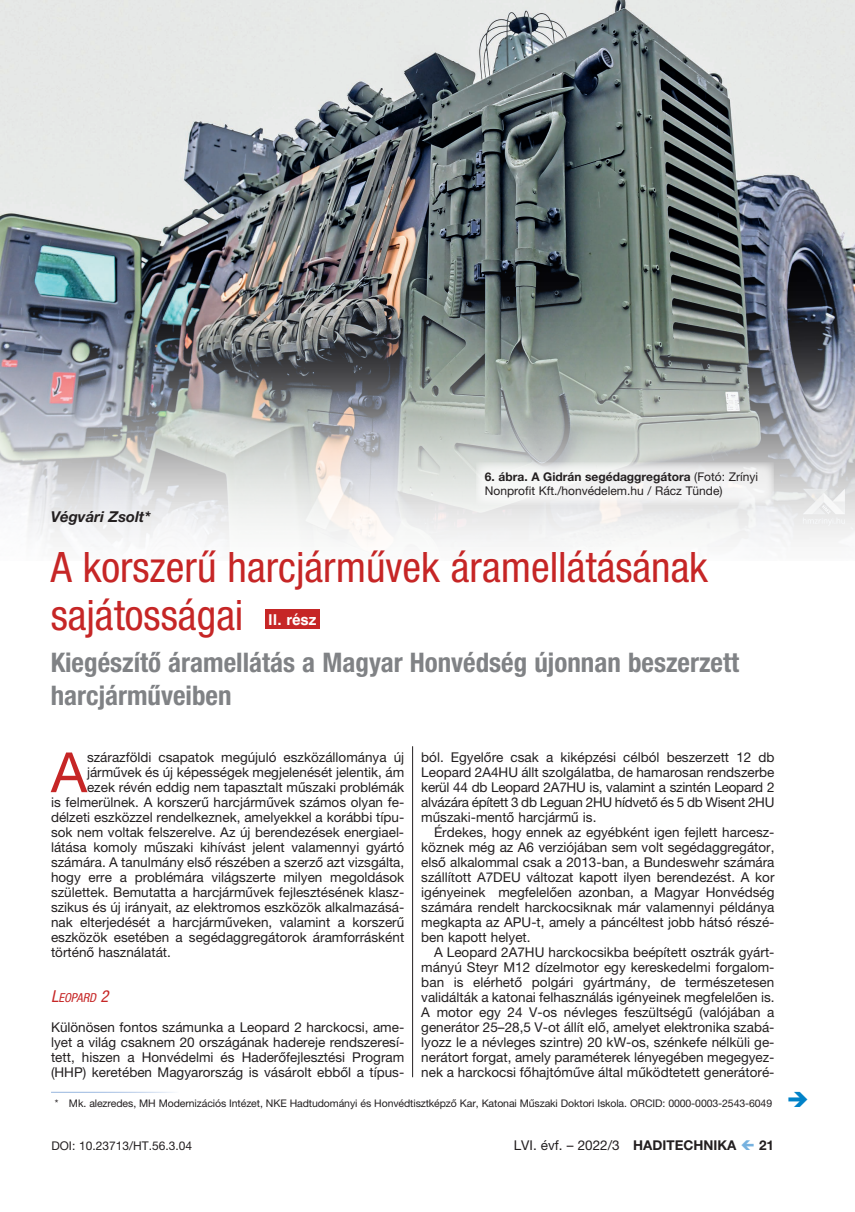
<style>
.page{position:relative;width:855px;height:1212px;background:#fff}
.page>*{position:absolute;margin:0;border:0;box-sizing:border-box;transform-origin:0 0}
.t1{font:55.5px "Helvetica Neue LT Pro";color:#c62626}
.t2{font:condensed 42px/48px "Helvetica Neue LT Pro";color:#c62626}
.t3{font:700 condensed 27px/33px "Helvetica Neue LT Pro";color:#808285}
.t4{font:italic 700 15px "Helvetica Neue LT Pro";color:#231f20}
.t5{font:15px "Swiss 721 HU Bold";color:#fff}
.t6{font:13.5px/15px "Helvetica Neue LT Pro";color:#231f20;text-align:justify}
.t7{font:700 13.5px "Helvetica Neue LT Pro";color:#231f20}
.t8{font:italic condensed 12.3px "Helvetica Neue LT Pro";color:#c62626}
.t9{font:12px/13.5px "Helvetica Neue LT Pro";color:#231f20}
.t10{font:10.5px "Helvetica Neue LT Pro";letter-spacing:-.01em;color:#231f20}
.s1{font-weight:700}
.s2{font-size:16.5px}
.s3{color:#fff}
</style>
<div class="page">
<img style="left:0;top:0;width:855px;height:542px">
<div style="left:265px;top:610px;width:54px;height:19px;background:#c62626"></div>
<svg style="left:476px;top:462px;width:298px;height:43px;fill:#f1f1f1"></svg>
<hr style="left:412px;top:746px;width:1px;height:331px;background:#231f20">
<p class="t9" style="left:485px;top:470px;width:275px"><span class="s1">6. ábra. A Gidrán segédaggregátora</span> (Fotó: Zrínyi<br>Nonprofit Kft./honvédelem.hu / Rácz Tünde)</p>
<p class="t4" style="left:51px;top:507px;width:101px">Végvári Zsolt*</p>
<h2 class="t2" style="left:51px;top:543px;width:659px">A korszerű harcjárművek áramellátásának sajátosságai</h2>
<h3 class="t3" style="left:51px;top:645px;width:690px">Kiegészítő áramellátás a Magyar Honvédség újonnan beszerzett harcjárműveiben</h3>
<p class="t5" style="left:268px;top:611px;width:50px">II. rész</p>
<h1 class="t1" style="left:51px;top:739px;width:37px">A</h1>
<p class="t6" style="left:87px;top:750px;width:319px">szárazföldi csapatok megújuló eszközállománya új</p>
<p class="t6" style="left:87px;top:765px;width:319px">járművek és új képességek megjelenését jelentik, ám</p>
<p class="t6" style="left:87px;top:780px;width:319px">ezek révén eddig nem tapasztalt műszaki problémák</p>
<p class="t6" style="left:51px;top:795px;width:355px">is felmerülnek. A korszerű harcjárművek számos olyan fe-</p>
<p class="t6" style="left:51px;top:810px;width:355px">délzeti eszközzel rendelkeznek, amelyekkel a korábbi típu-</p>
<p class="t6" style="left:51px;top:825px;width:355px">sok nem voltak felszerelve. Az új berendezések energiael-</p>
<p class="t6" style="left:51px;top:840px;width:355px">látása komoly műszaki kihívást jelent valamennyi gyártó</p>
<p class="t6" style="left:51px;top:855px;width:355px">számára. A tanulmány első részében a szerző azt vizsgálta,</p>
<p class="t6" style="left:51px;top:870px;width:355px">hogy erre a problémára világszerte milyen megoldások</p>
<p class="t6" style="left:51px;top:885px;width:355px">születtek. Bemutatta a harcjárművek fejlesztésének klas -</p>
<p class="t6" style="left:51px;top:900px;width:355px">szikus és új irányait, az elektromos eszközök alkalmazásá-</p>
<p class="t6" style="left:51px;top:915px;width:355px">nak elterjedését a harcjárműveken, valamint a korszerű</p>
<p class="t6" style="left:51px;top:930px;width:355px">eszközök esetében a segédaggregátorok áramforrásként</p>
<p class="t6" style="left:51px;top:945px;width:121px">történő használatát.</p>
<p class="t8" style="left:51px;top:991px;width:59px"><span class="s2">L</span>EOPARD <span class="s2">2</span></p>
<p class="t6" style="left:51px;top:1020px;width:355px">Különösen fontos számunka a Leopard 2 harckocsi, ame&shy;lyet a világ csaknem 20 országának hadereje rendszeresí&shy;tett, hiszen a Honvédelmi és Haderőfejlesztési Program (HHP) keretében Magyarország is vásárolt ebből a típus-</p>
<p class="t6" style="left:421px;top:750px;width:355px">ból. Egyelőre csak a kiképzési célból beszerzett 12 db Leopard 2A4HU állt szolgálatba, de hamarosan rendszerbe kerül 44 db Leopard 2A7HU is, valamint a szintén Leopard 2 alvázára épített 3 db Leguan 2HU hídvető és 5 db Wisent 2HU műszaki-mentő harcjármű is.</p>
<p class="t6" style="left:421px;top:825px;width:355px;text-indent:13px">Érdekes, hogy ennek az egyébként igen fejlett harcesz&shy;köznek még az A6 verziójában sem volt segédaggregátor, első alkalommal csak a 2013-ban, a Bundeswehr számára szállított A7DEU változat kapott ilyen berendezést. A kor igényeinek megfelelően azonban, a Magyar Honvédség számára rendelt harckocsiknak már valamennyi példánya megkapta az APU-t, amely a páncéltest jobb hátsó részé&shy;ben kapott helyet.</p>
<p class="t6" style="left:421px;top:945px;width:355px;text-indent:13px">A Leopard 2A7HU harckocsikba beépített osztrák gyárt&shy;mányú Steyr M12 dízelmotor egy kereskedelmi forgalom&shy;ban is elérhető polgári gyártmány, de természetesen validálták a katonai felhasználás igényeinek megfelelően is.<br>A motor egy 24 V-os névleges feszültségű (valójában a generátor 25–28,5 V-ot állít elő, amelyet elektronika szabá&shy;lyozz le a névleges szintre) 20 kW-os, szénkefe nélküli ge&shy;nerátort forgat, amely paraméterek lényegében megegyez&shy;nek a harckocsi főhajtóműve által működtetett generátoré-</p>
<p class="t10" style="left:51px;top:1097px;width:722px"><span class="s3">*</span>* Mk. alezredes, MH Modernizációs Intézet, NKE Hadtudományi és Honvédtisztképző Kar, Katonai Műszaki Doktori Iskola. ORCID: 0000-0003-2543-6049</p>
<p class="t6" style="left:514px;top:1137px;width:224px">LVI. évf. – 2022/3 <span class="s1">HADITECHNIKA</span></p>
<p class="t7" style="left:759px;top:1137px;width:17px">21</p>
<p class="t9" style="left:51px;top:1139px;width:142px">DOI: 10.23713/HT.56.3.04</p>
</div>
